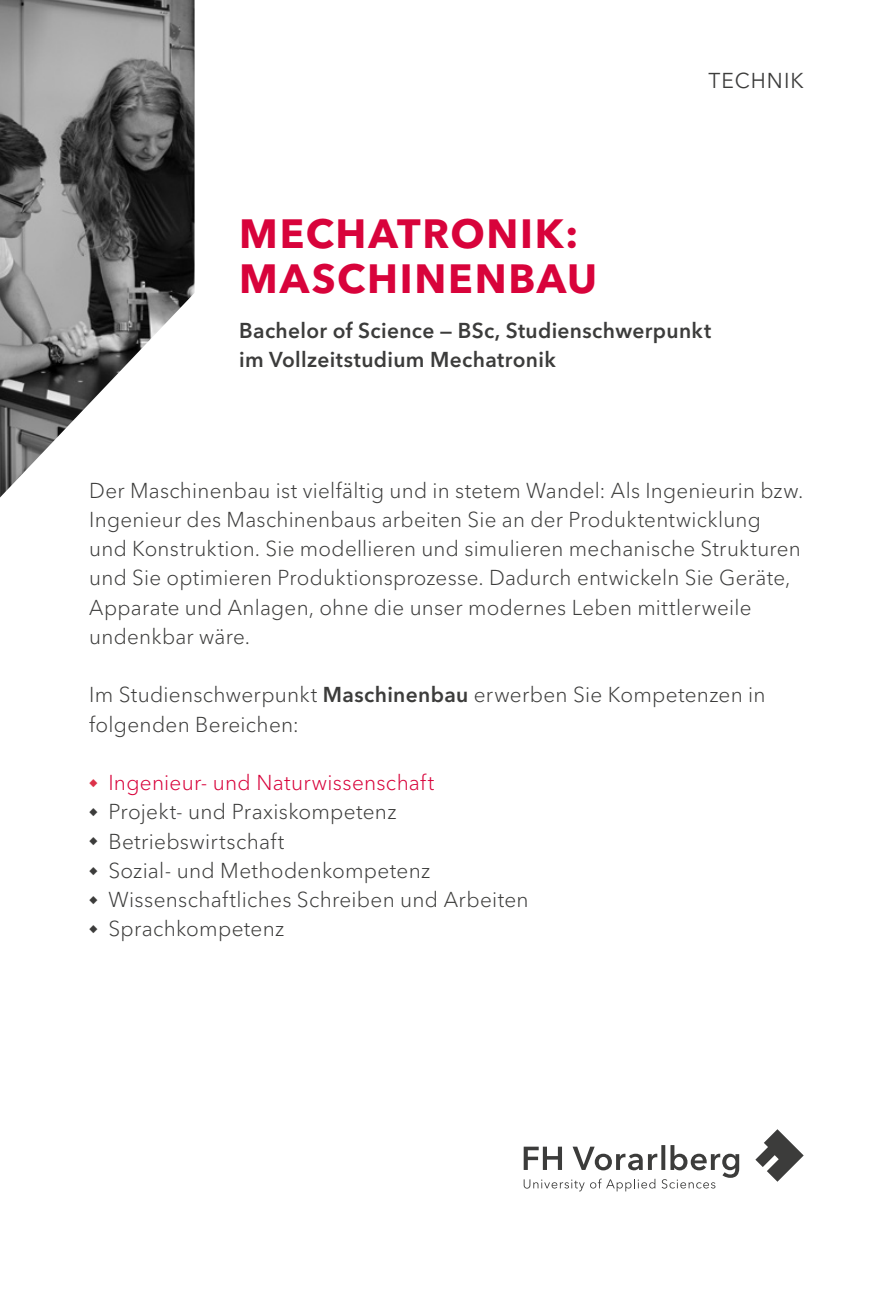
<style>
.page{position:relative;width:893px;height:1289px;background:#fff}
.page>*{position:absolute;margin:0;border:0;box-sizing:border-box;transform-origin:0 0}
.t1{font:700 40.5px/45px "Avenir Next LT Pro";letter-spacing:.04em;color:#d8033b}
.t2{font:300 21.38px/29.2px "Avenir Next LT Pro";letter-spacing:.015em;color:#3c3c3b}
.t3{font:600 21.38px/29.2px "Avenir Next LT Pro";letter-spacing:.015em;color:#3c3c3b}
.t4{font:300 21.38px "Avenir Next LT Pro";letter-spacing:.015em;color:#d8033b}
.t5{font:21.38px "Avenir Next LT Pro";letter-spacing:.05em;color:#3c3c3b}
.s1{font-weight:600}
</style>
<div class="page">
<img style="left:0;top:0;width:195px;height:497px">
<svg style="left:755px;top:1129px;width:49px;height:52px"></svg>
<svg style="left:524px;top:1145px;width:215px;height:46px"></svg>
<h1 class="t1" style="left:239px;top:210px;width:359px">MECHATRONIK:<br>MASCHINENBAU</h1>
<p class="t5" style="left:708px;top:67px;width:97px">TECHNIK</p>
<p class="t3" style="left:239px;top:316px;width:473px">Bachelor of Science — BSc, Studienschwerpunkt im Vollzeitstudium Mechatronik</p>
<p class="t2" style="left:89px;top:475px;width:716px">Der Maschinenbau ist vielfältig und in stetem Wandel: Als Ingenieurin bzw.<br>Ingenieur des Maschinenbaus arbeiten Sie an der Produktentwicklung und Konstruktion. Sie modellieren und simulieren mechanische Strukturen und Sie optimieren Produktionsprozesse. Dadurch entwickeln Sie Geräte, Apparate und Anlagen, ohne die unser modernes Leben mittlerweile undenkbar wäre.</p>
<p class="t2" style="left:89px;top:680px;width:678px">Im Studienschwerpunkt <span class="s1">Maschinenbau</span> erwerben Sie Kompetenzen in folgenden Bereichen:</p>
<p class="t4" style="left:89px;top:770px;width:346px"><sup>◆</sup> Ingenieur- und Naturwissenschaft</p>
<p class="t2" style="left:89px;top:797px;width:309px">◆ Projekt- und Praxiskompetenz</p>
<p class="t2" style="left:89px;top:826px;width:197px">◆ Betriebswirtschaft</p>
<p class="t2" style="left:89px;top:855px;width:343px">◆ Sozial- und Methodenkompetenz</p>
<p class="t2" style="left:89px;top:885px;width:441px">◆ Wissenschaftliches Schreiben und Arbeiten</p>
<p class="t2" style="left:89px;top:914px;width:197px">◆ Sprachkompetenz</p>
</div>
